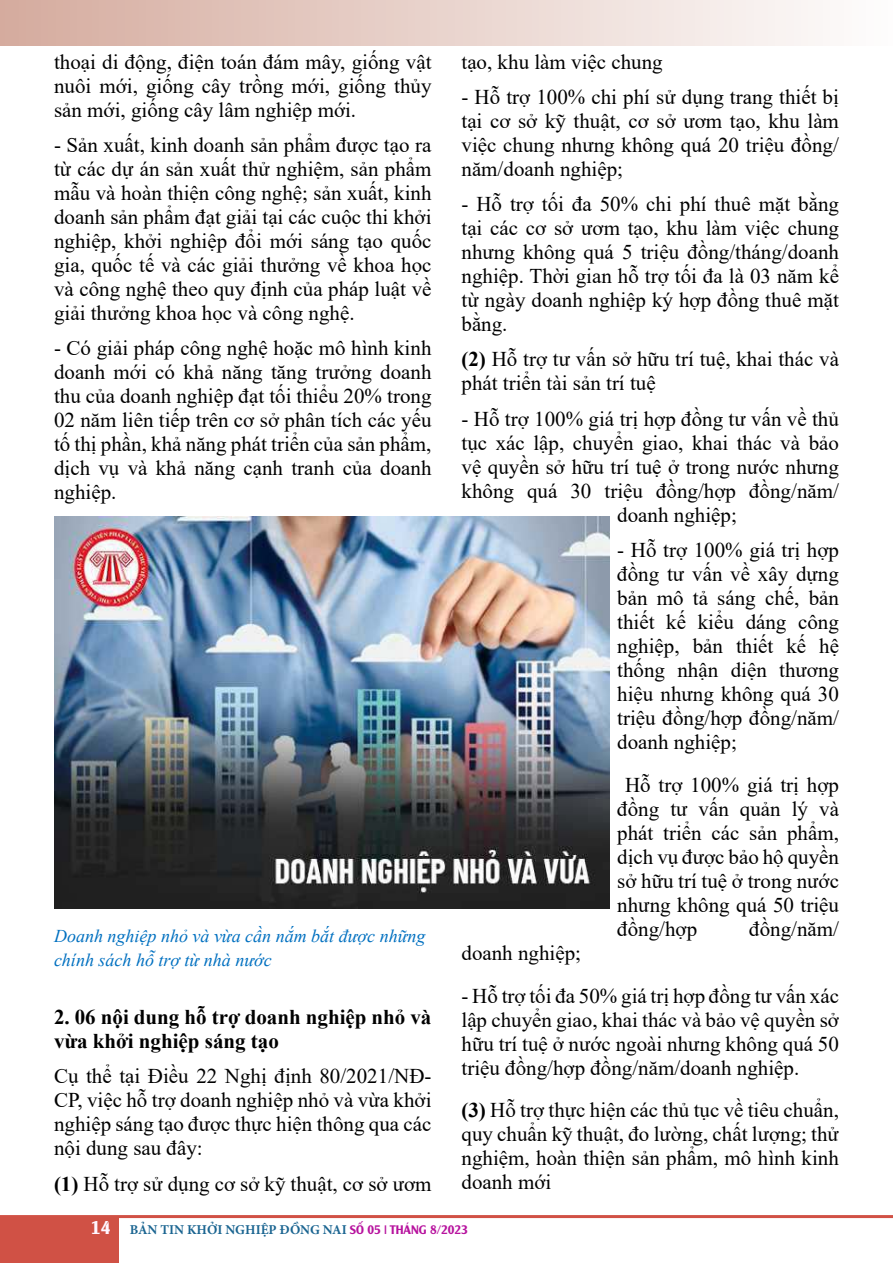
<style>
.page{position:relative;width:893px;height:1263px;background:#fff}
.page>*{position:absolute;margin:0;border:0;box-sizing:border-box;transform-origin:0 0}
.t1{font:21px/24px "Times New Roman";color:#000;text-align:justify}
.t2{font:700 21px/24px "Times New Roman";color:#000}
.t3{font:italic 18px/24px "Times New Roman";color:#0070c0}
.t4{font:700 13.5px "Minion Pro";color:#1b6591}
.s1{font-weight:700}
.s2{font-family:"UTM Alexander";font-weight:400;font-size:18px;color:#fff6ff}
.s3{font-family:"UTM Alexander";font-weight:400;font-size:12px;color:#b7139e}
</style>
<div class="page">
<div style="left:0;top:0;width:892px;height:46px;background:linear-gradient(to right,#d5ab9e,#fefdfd)"></div>
<hr style="left:0;top:1215px;width:893px;height:3px;background:#d15145">
<div style="left:0;top:1217px;width:118px;height:46px;background:#d05145"></div>
<img style="left:54px;top:517px;width:556px;height:391px">
<p class="t1" style="left:54px;top:49px;width:379px">thoại di động, điện toán đám mây, giống vật nuôi mới, giống cây trồng mới, giống thủy sản mới, giống cây lâm nghiệp mới.</p>
<p class="t1" style="left:54px;top:132px;width:379px">- Sản xuất, kinh doanh sản phẩm được tạo ra từ các dự án sản xuất thử nghiệm, sản phẩm mẫu và hoàn thiện công nghệ; sản xuất, kinh doanh sản phẩm đạt giải tại các cuộc thi khởi nghiệp, khởi nghiệp đổi mới sáng tạo quốc gia, quốc tế và các giải thưởng về khoa học và công nghệ theo quy định của pháp luật về giải thưởng khoa học và công nghệ.</p>
<p class="t1" style="left:54px;top:335px;width:379px">- Có giải pháp công nghệ hoặc mô hình kinh doanh mới có khả năng tăng trưởng doanh thu của doanh nghiệp đạt tối thiểu 20% trong 02 năm liên tiếp trên cơ sở phân tích các yếu tố thị phần, khả năng phát triển của sản phẩm, dịch vụ và khả năng cạnh tranh của doanh nghiệp.</p>
<p class="t3" style="left:54px;top:924px;width:373px">Doanh nghiệp nhỏ và vừa cần nắm bắt được những chính sách hỗ trợ từ nhà nước</p>
<p class="t2" style="left:54px;top:1004px;width:379px">2. 06 nội dung hỗ trợ doanh nghiệp nhỏ và vừa khởi nghiệp sáng tạo</p>
<p class="t1" style="left:54px;top:1064px;width:379px">Cụ thể tại Điều 22 Nghị định 80/2021/NĐ-CP, việc hỗ trợ doanh nghiệp nhỏ và vừa khởi nghiệp sáng tạo được thực hiện thông qua các nội dung sau đây:</p>
<p class="t1" style="left:54px;top:1171px;width:379px"><span class="s1">(1)</span> Hỗ trợ sử dụng cơ sở kỹ thuật, cơ sở ươm</p>
<p class="t1" style="left:461px;top:49px;width:203px">tạo, khu làm việc chung</p>
<p class="t1" style="left:461px;top:84px;width:379px">- Hỗ trợ 100% chi phí sử dụng trang thiết bị tại cơ sở kỹ thuật, cơ sở ươm tạo, khu làm việc chung nhưng không quá 20 triệu đồng/ năm/doanh nghiệp;</p>
<p class="t1" style="left:461px;top:191px;width:379px">- Hỗ trợ tối đa 50% chi phí thuê mặt bằng tại các cơ sở ươm tạo, khu làm việc chung nhưng không quá 5 triệu đồng/tháng/doanh nghiệp. Thời gian hỗ trợ tối đa là 03 năm kể từ ngày doanh nghiệp ký hợp đồng thuê mặt bằng.</p>
<p class="t1" style="left:461px;top:347px;width:379px"><span class="s1">(2)</span> Hỗ trợ tư vấn sở hữu trí tuệ, khai thác và phát triển tài sản trí tuệ</p>
<p class="t1" style="left:461px;top:406px;width:379px">- Hỗ trợ 100% giá trị hợp đồng tư vấn về thủ</p>
<p class="t1" style="left:461px;top:430px;width:379px">tục xác lập, chuyển giao, khai thác và bảo</p>
<p class="t1" style="left:461px;top:454px;width:379px">vệ quyền sở hữu trí tuệ ở trong nước nhưng</p>
<p class="t1" style="left:461px;top:478px;width:379px">không quá 30 triệu đồng/hợp đồng/năm/</p>
<p class="t1" style="left:617px;top:502px;width:121px">doanh nghiệp;</p>
<p class="t1" style="left:617px;top:537px;width:223px">- Hỗ trợ 100% giá trị hợp đồng tư vấn về xây dựng bản mô tả sáng chế, bản thiết kế kiểu dáng công nghiệp, bản thiết kế hệ thống nhận diện thương hiệu nhưng không quá 30 triệu đồng/hợp đồng/năm/ doanh nghiệp;</p>
<p class="t1" style="left:617px;top:772px;width:223px;text-indent:8px">Hỗ trợ 100% giá trị hợp đồng tư vấn quản lý và phát triển các sản phẩm, dịch vụ được bảo hộ quyền sở hữu trí tuệ ở trong nước nhưng không quá 50 triệu đồng/hợp</p>
<p class="t1" style="left:749px;top:916px;width:91px">đồng/năm/</p>
<p class="t1" style="left:461px;top:940px;width:121px">doanh nghiệp;</p>
<p class="t1" style="left:461px;top:983px;width:379px">- Hỗ trợ tối đa 50% giá trị hợp đồng tư vấn xác lập chuyển giao, khai thác và bảo vệ quyền sở hữu trí tuệ ở nước ngoài nhưng không quá 50 triệu đồng/hợp đồng/năm/doanh nghiệp.</p>
<p class="t1" style="left:461px;top:1098px;width:379px"><span class="s1">(3)</span> Hỗ trợ thực hiện các thủ tục về tiêu chuẩn, quy chuẩn kỹ thuật, đo lường, chất lượng; thử nghiệm, hoàn thiện sản phẩm, mô hình kinh doanh mới</p>
<p class="t4" style="left:91px;top:1220px;width:379px"><span class="s2">14</span> BẢN TIN KHỞI NGHIỆP ĐỒNG NAI <span class="s3">SỐ 05 | THÁNG 8/2023</span></p>
</div>
